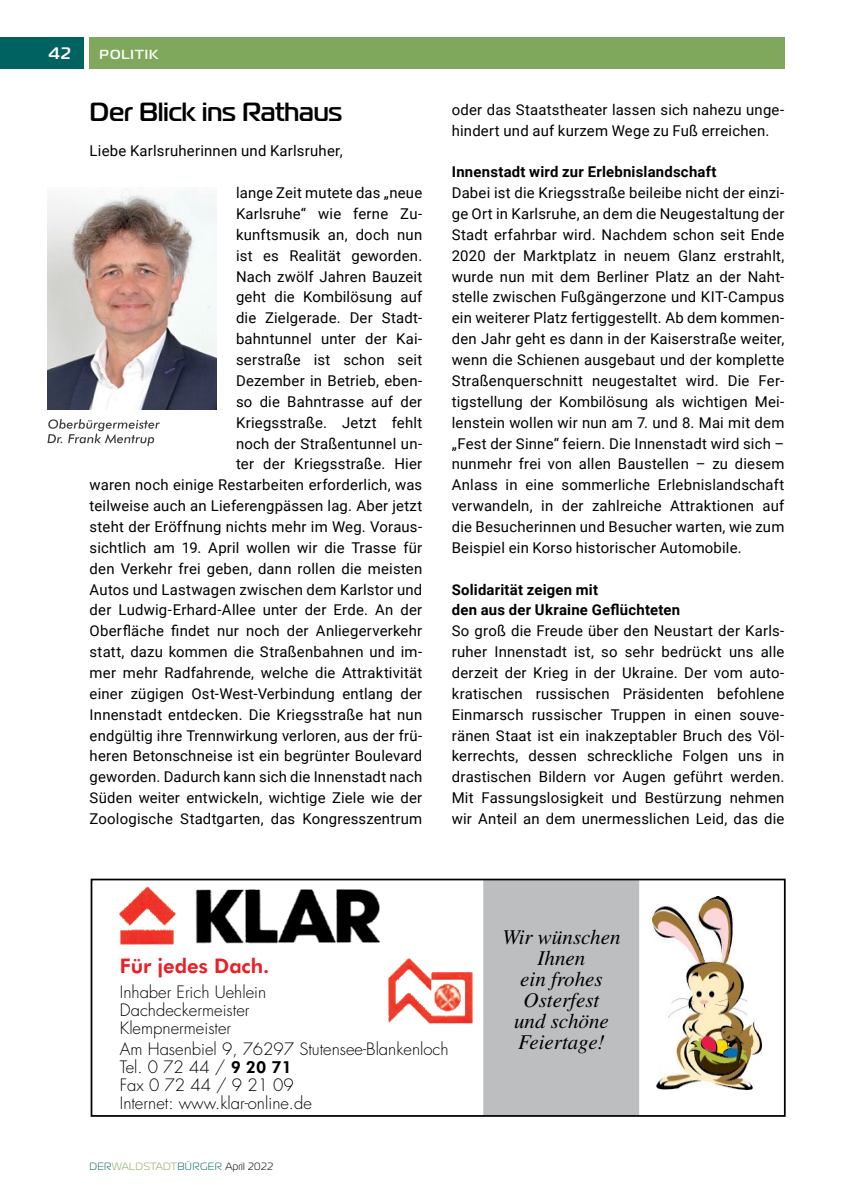
<style>
.page{position:relative;width:844px;height:1191px;background:#fff}
.page>*{position:absolute;margin:0;border:0;box-sizing:border-box;transform-origin:0 0}
.t1{font:700 26.25px "Magistral";color:#000}
.t2{font:italic 21px/21px "Times";color:#000;text-align:center}
.t3{font:800 20.12px "Futura BT";color:#ed1d24}
.t4{font:300 16.62px/17.8px "Futura";color:#000}
.t5{font:700 16.62px "Magistral";color:#fff}
.t6{font:14.88px/20.8px "Roboto";letter-spacing:.015em;color:#000;text-align:justify}
.t7{font:700 14.88px/20.8px "Roboto";letter-spacing:.015em;color:#000}
.t8{font:700 13.12px "Magistral";letter-spacing:.085em;color:#fff}
.t9{font:10.5px "Magistral";letter-spacing:.035em;color:#006361}
.s1{font-family:"Futura BT";font-weight:800}
.s2{color:#80a85c}
.s3{color:#000}
</style>
<div class="page">
<div style="left:0;top:37px;width:84px;height:32px;background:#006361"></div>
<div style="left:89px;top:37px;width:695px;height:32px;background:#80a85c"></div>
<svg style="left:47px;top:419px;width:113px;height:27px"></svg>
<img style="left:48px;top:188px;width:168px;height:221px">
<div style="left:484px;top:881px;width:154px;height:233px;background:#bcbec0"></div>
<div style="left:483px;top:880px;width:156px;height:235px;border:2px solid #bcbec0"></div>
<div style="left:91px;top:878px;width:694px;height:238px;border:2px solid #000"></div>
<img style="left:195px;top:889px;width:185px;height:55px">
<img style="left:388px;top:958px;width:85px;height:66px">
<img style="left:119px;top:886px;width:57px;height:59px">
<img style="left:652px;top:896px;width:109px;height:193px">
<p class="t5" style="left:49px;top:43px;width:24px">42</p>
<p class="t8" style="left:99px;top:46px;width:61px">POLITIK</p>
<h1 class="t1" style="left:90px;top:94px;width:254px">Der Blick ins Rathaus</h1>
<p class="t6" style="left:90px;top:140px;width:254px">Liebe Karlsruherinnen und Karlsruher,</p>
<p class="t6" style="left:90px;top:182px;width:334px;text-align:right">lange Zeit mutete das „neue<br>Karlsruhe“ wie ferne Zu-<br>kunftsmusik an, doch nun<br>ist es Realität geworden.<br>Nach zwölf Jahren Bauzeit<br>geht die Kombilösung auf<br>die Zielgerade. Der Stadt-<br>bahntunnel unter der Kai-<br>serstraße ist schon seit<br>Dezember in Betrieb, eben-<br>so die Bahntrasse auf der<br>Kriegsstraße. Jetzt fehlt<br>noch der Straßentunnel un-<br>ter der Kriegsstraße. Hier<br>waren noch einige Restarbeiten erforderlich, was teilweise auch an Lieferengpässen lag. Aber jetzt steht der Eröffnung nichts mehr im Weg. Voraus&shy;sichtlich am 19. April wollen wir die Trasse für den Verkehr frei geben, dann rollen die meisten Autos und Lastwagen zwischen dem Karlstor und der Ludwig-Erhard-Allee unter der Erde. An der Oberfläche findet nur noch der Anliegerverkehr statt, dazu kommen die Straßenbahnen und im&shy;mer mehr Radfahrende, welche die Attraktivität einer zügigen Ost-West-Verbindung entlang der Innenstadt entdecken. Die Kriegsstraße hat nun endgültig ihre Trennwirkung verloren, aus der frü&shy;heren Betonschneise ist ein begrünter Boulevard geworden. Dadurch kann sich die Innenstadt nach Süden weiter entwickeln, wichtige Ziele wie der Zoologische Stadtgarten, das Kongresszentrum</p>
<p class="t6" style="left:451px;top:98px;width:334px">oder das Staatstheater lassen sich nahezu unge&shy;hindert und auf kurzem Wege zu Fuß erreichen.</p>
<p class="t7" style="left:451px;top:161px;width:266px">Innenstadt wird zur Erlebnislandschaft</p>
<p class="t6" style="left:451px;top:182px;width:334px">Dabei ist die Kriegsstraße beileibe nicht der einzi&shy;ge Ort in Karlsruhe, an dem die Neugestaltung der Stadt erfahrbar wird. Nachdem schon seit Ende 2020 der Marktplatz in neuem Glanz erstrahlt, wurde nun mit dem Berliner Platz an der Naht&shy;stelle zwischen Fußgängerzone und KIT-Campus ein weiterer Platz fertiggestellt. Ab dem kommen&shy;den Jahr geht es dann in der Kaiserstraße weiter, wenn die Schienen ausgebaut und der komplette Straßenquerschnitt neugestaltet wird. Die Fer&shy;tigstellung der Kombilösung als wichtigen Mei&shy;lenstein wollen wir nun am 7. und 8. Mai mit dem „Fest der Sinne“ feiern. Die Innenstadt wird sich – nunmehr frei von allen Baustellen – zu diesem Anlass in eine sommerliche Erlebnislandschaft verwandeln, in der zahlreiche Attraktionen auf die Besucherinnen und Besucher warten, wie zum Beispiel ein Korso historischer Automobile.</p>
<p class="t7" style="left:451px;top:578px;width:230px">Solidarität zeigen mit<br>den aus der Ukraine Geflüchteten</p>
<p class="t6" style="left:451px;top:620px;width:334px">So groß die Freude über den Neustart der Karls&shy;ruher Innenstadt ist, so sehr bedrückt uns alle derzeit der Krieg in der Ukraine. Der vom auto&shy;kratischen russischen Präsidenten befohlene Einmarsch russischer Truppen in einen souve&shy;ränen Staat ist ein inakzeptabler Bruch des Völ&shy;kerrechts, dessen schreckliche Folgen uns in drastischen Bildern vor Augen geführt werden.<br>Mit Fassungslosigkeit und Bestürzung nehmen wir Anteil an dem unermesslichen Leid, das die</p>
<h3 class="t3" style="left:120px;top:954px;width:151px">Für jedes Dach.</h3>
<p class="t4" style="left:120px;top:983px;width:148px">Inhaber Erich Uehlein<br>Dachdeckermeister<br>Klempnermeister</p>
<p class="t4" style="left:120px;top:1040px;width:330px">Am Hasenbiel 9, 76297 Stutensee-Blankenloch<br>Tel. 0 72 44 / <span class="s1">9 20 71<br></span>Fax 0 72 44 / 9 21 09<br>Internet: www.klar-online.de</p>
<p class="t9" style="left:89px;top:1160px;width:185px">DER<span class="s2">WALDSTADT</span>BÜRGER <span class="s3">April 2022</span></p>
<h2 class="t2" style="left:502px;top:926px;width:120px">Wir wünschen<br>Ihnen<br>ein frohes<br>Osterfest<br>und schöne<br>Feiertage!</h2>
</div>
